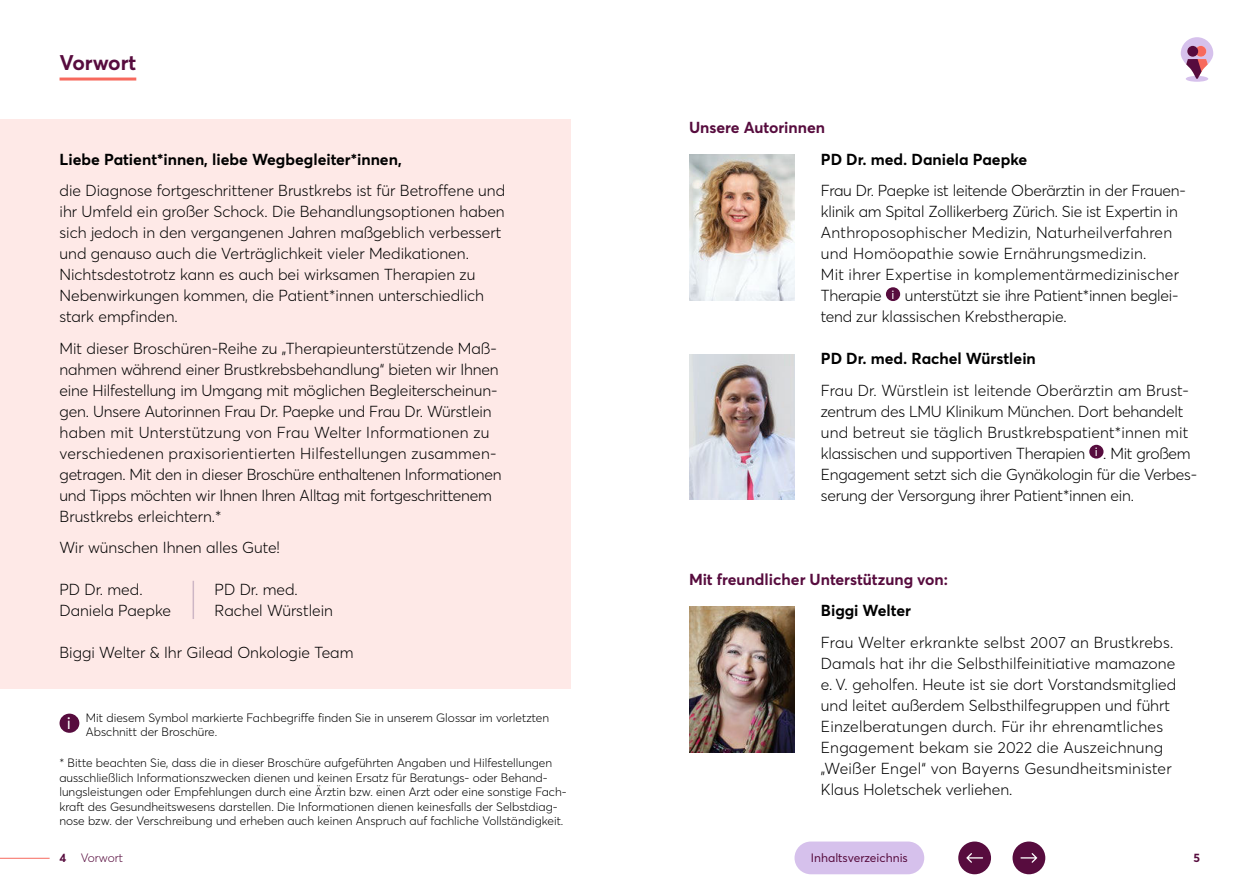
<style>
.page{position:relative;width:1259px;height:893px;background:#fff}
.page>*{position:absolute;margin:0;border:0;box-sizing:border-box;transform-origin:0 0}
.t1{font:700 21px "Averta Std PE";color:#570c3e}
.t2{font:17.1px "Averta Std PE";color:#fff}
.t3{font:300 15.75px/21px "Averta Std PE";color:#000}
.t4{font:700 15.75px "Averta Std PE";color:#000}
.t5{font:700 15.75px "Averta Std PE";color:#570c3e}
.t6{font:300 12px/14.4px "Averta Std PE";color:#000}
.t7{font:12px "Averta Std PE";color:#570c3e}
.t8{font:300 12px "Averta Std PE";color:#570c3e}
.t9{font:700 12px "Averta Std PE";color:#570c3e}
</style>
<div class="page">
<div style="left:0;top:119px;width:570px;height:570px;background:#fee9e7"></div>
<img style="left:689px;top:354px;width:105px;height:146px">
<img style="left:689px;top:606px;width:105px;height:146px">
<img style="left:689px;top:155px;width:105px;height:145px">
<div style="left:1185px;top:76px;width:23px;height:6px;background:#d6c1ec;border-radius:50%"></div>
<svg style="left:1180px;top:37px;width:33px;height:42px"></svg>
<hr style="left:60px;top:78px;width:76px;height:3px;background:#f7695d">
<hr style="left:193px;top:581px;width:1px;height:38px;background:#cdb6c5">
<div style="left:60px;top:714px;width:19px;height:19px;background:#570c3e;border-radius:50%"></div>
<div style="left:886px;top:287px;width:14px;height:14px;background:#570c3e;border-radius:50%"></div>
<div style="left:1089px;top:445px;width:14px;height:14px;background:#570c3e;border-radius:50%"></div>
<hr style="left:0;top:858px;width:50px;height:1px;background:#f7695d">
<div style="left:794px;top:841px;width:130px;height:33px;background:#d6c1ec;border-radius:16px"></div>
<div style="left:958px;top:841px;width:33px;height:33px;background:#570c3e;border-radius:50%"></div>
<svg style="left:966px;top:853px;width:17px;height:10px"></svg>
<div style="left:1012px;top:841px;width:33px;height:33px;background:#570c3e;border-radius:50%"></div>
<svg style="left:1020px;top:853px;width:17px;height:10px"></svg>
<h1 class="t1" style="left:60px;top:51px;width:78px">Vorwort</h1>
<p class="t4" style="left:60px;top:150px;width:344px">Liebe Patient*innen, liebe Wegbegleiter*innen,</p>
<p class="t3" style="left:60px;top:180px;width:447px">die Diagnose fortgeschrittener Brustkrebs ist für Betroffene und ihr Umfeld ein großer Schock. Die Behandlungsoptionen haben sich jedoch in den vergangenen Jahren maßgeblich verbessert und genauso auch die Verträglichkeit vieler Medikationen.<br>Nichtsdestotrotz kann es auch bei wirksamen Therapien zu Nebenwirkungen kommen, die Patient*innen unterschiedlich stark empfinden.</p>
<p class="t3" style="left:60px;top:338px;width:443px">Mit dieser Broschüren-Reihe zu „Therapieunterstützende Maß&shy;nahmen während einer Brustkrebsbehandlung“ bieten wir Ihnen eine Hilfestellung im Umgang mit möglichen Begleiterscheinun&shy;gen. Unsere Autorinnen Frau Dr. Paepke und Frau Dr. Würstlein haben mit Unterstützung von Frau Welter Informationen zu verschiedenen praxisorientierten Hilfestellungen zusammen&shy;getragen. Mit den in dieser Broschüre enthaltenen Informationen und Tipps möchten wir Ihnen Ihren Alltag mit fortgeschrittenem Brustkrebs erleichtern.*</p>
<p class="t3" style="left:60px;top:537px;width:222px">Wir wünschen Ihnen alles Gute!</p>
<p class="t3" style="left:59px;top:579px;width:113px">PD Dr. med.<br>Daniela Paepke</p>
<p class="t3" style="left:215px;top:579px;width:120px">PD Dr. med.<br>Rachel Würstlein</p>
<p class="t3" style="left:59px;top:642px;width:295px">Biggi Welter &amp; Ihr Gilead Onkologie Team</p>
<p class="t6" style="left:86px;top:710px;width:465px">Mit diesem Symbol markierte Fachbegriffe finden Sie in unserem Glossar im vorletzten<br>Abschnitt der Broschüre.</p>
<p class="t2" style="left:67px;top:713px;width:6px">i</p>
<p class="t6" style="left:59px;top:756px;width:509px">* Bitte beachten Sie, dass die in dieser Broschüre aufgeführten Angaben und Hilfestellungen ausschließlich Informationszwecken dienen und keinen Ersatz für Beratungs- oder Behand&shy;lungsleistungen oder Empfehlungen durch eine Ärztin bzw. einen Arzt oder eine sonstige Fach&shy;kraft des Gesundheitswesens darstellen. Die Informationen dienen keinesfalls der Selbstdiag&shy;nose bzw. der Verschreibung und erheben auch keinen Anspruch auf fachliche Vollständigkeit.</p>
<p class="t5" style="left:689px;top:118px;width:138px">Unsere Autorinnen</p>
<p class="t4" style="left:821px;top:150px;width:208px">PD Dr. med. Daniela Paepke</p>
<p class="t3" style="left:821px;top:180px;width:364px">Frau Dr. Paepke ist leitende Oberärztin in der Frauen&shy;klinik am Spital Zollikerberg Zürich. Sie ist Expertin in Anthroposophischer Medizin, Naturheilverfahren und Homöopathie sowie Ernährungsmedizin.<br>Mit ihrer Expertise in komplementärmedizinischer Therapie <sup>i</sup> unterstützt sie ihre Patient*innen beglei&shy;tend zur klassischen Krebstherapie.</p>
<p class="t4" style="left:821px;top:349px;width:216px">PD Dr. med. Rachel Würstlein</p>
<p class="t3" style="left:821px;top:380px;width:378px">Frau Dr. Würstlein ist leitende Oberärztin am Brust&shy;zentrum des LMU Klinikum München. Dort behandelt und betreut sie täglich Brustkrebspatient*innen mit klassischen und supportiven Therapien <sup>i</sup> . Mit großem Engagement setzt sich die Gynäkologin für die Verbes&shy;serung der Versorgung ihrer Patient*innen ein.</p>
<p class="t5" style="left:689px;top:570px;width:260px">Mit freundlicher Unterstützung von:</p>
<p class="t4" style="left:821px;top:601px;width:92px">Biggi Welter</p>
<p class="t3" style="left:821px;top:632px;width:357px">Frau Welter erkrankte selbst 2007 an Brustkrebs.<br>Damals hat ihr die Selbsthilfeinitiative mamazone e. V. geholfen. Heute ist sie dort Vorstandsmitglied und leitet außerdem Selbsthilfegruppen und führt Einzelberatungen durch. Für ihr ehrenamtliches Engagement bekam sie 2022 die Auszeichnung „Weißer Engel“ von Bayerns Gesundheitsminister Klaus Holetschek verliehen.</p>
<p class="t9" style="left:60px;top:851px;width:8px">4</p>
<p class="t8" style="left:81px;top:851px;width:44px">Vorwort</p>
<p class="t7" style="left:811px;top:851px;width:98px">Inhaltsverzeichnis</p>
<p class="t9" style="left:1193px;top:851px;width:8px">5</p>
</div>
